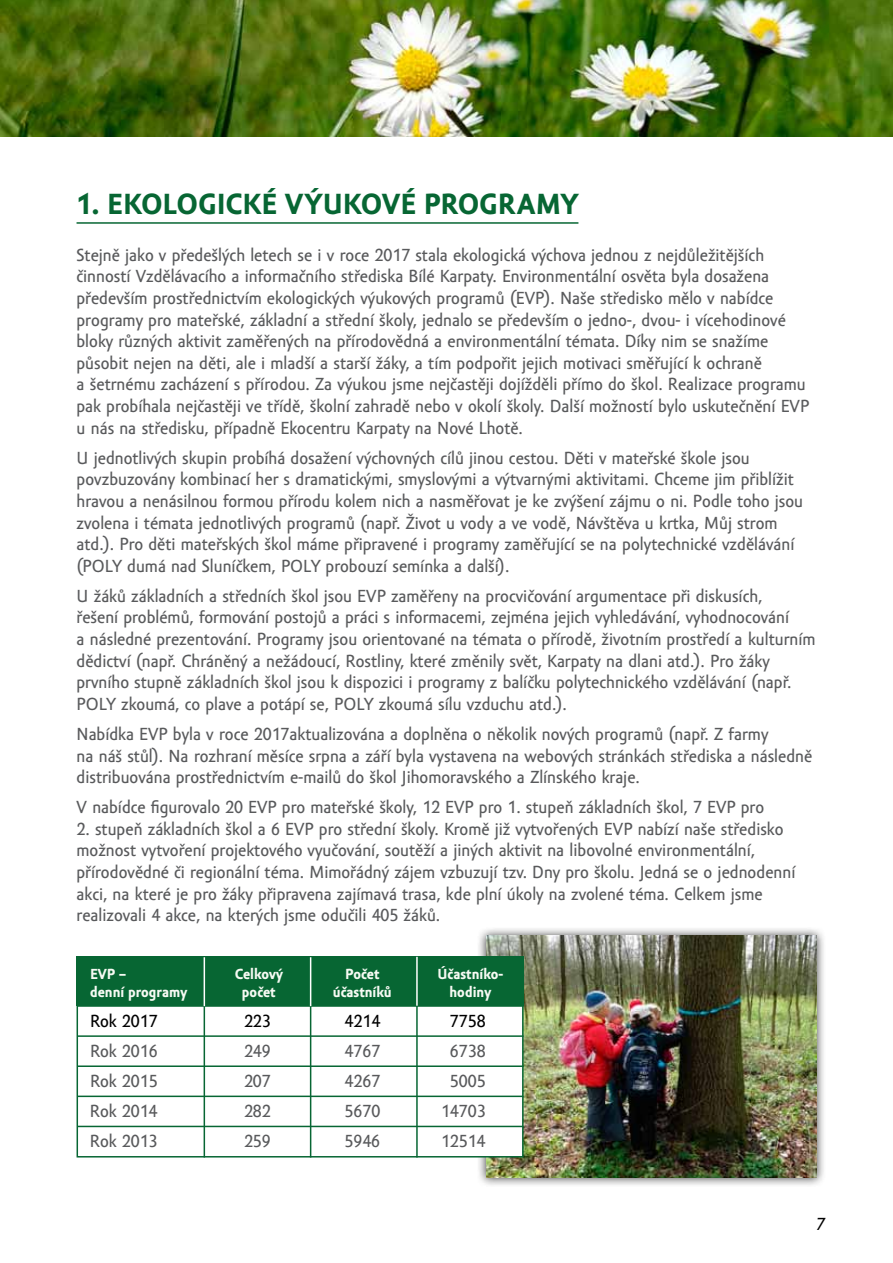
<style>
.page{position:relative;width:893px;height:1263px;background:#fff}
.page>*{position:absolute;margin:0;border:0;box-sizing:border-box;transform-origin:0 0}
.t1{font:700 30px "Amor Sans Text Pro";letter-spacing:.005em;color:#076633}
.t2{font:18px/21.6px "Amor Sans Text Pro";color:#595a5c}
.t3{font:18px "Amor Sans Text Pro";color:#000}
.t4{font:italic 18px "Amor Sans Text Pro";color:#000}
.t5{font:700 15px "Amor Sans Text Pro";color:#f6faf3}
.s1{color:#fff}
</style>
<div class="page">
<img style="left:0;top:0;width:893px;height:136px">
<hr style="left:77px;top:222px;width:501px;height:2px;background:#076633">
<div style="left:477px;top:926px;width:349px;height:262px;background:#000;opacity:.75"></div>
<img style="left:486px;top:935px;width:330px;height:243px">
<div style="left:77px;top:957px;width:447px;height:200px;background:#fff;border:2px solid #076633"></div>
<div style="left:77px;top:957px;width:447px;height:49px;background:#076633"></div>
<hr style="left:77px;top:1005px;width:447px;height:2px;background:#076633">
<hr style="left:77px;top:1035px;width:447px;height:2px;background:#076633">
<hr style="left:77px;top:1065px;width:447px;height:2px;background:#076633">
<hr style="left:77px;top:1095px;width:447px;height:2px;background:#076633">
<hr style="left:77px;top:1126px;width:447px;height:1px;background:#076633">
<hr style="left:204px;top:1006px;width:1px;height:151px;background:#076633">
<hr style="left:204px;top:957px;width:1px;height:49px;background:#fff">
<hr style="left:310px;top:1006px;width:1px;height:151px;background:#076633">
<hr style="left:310px;top:957px;width:1px;height:49px;background:#fff">
<hr style="left:416px;top:1006px;width:2px;height:151px;background:#076633">
<hr style="left:416px;top:957px;width:2px;height:49px;background:#fff">
<h1 class="t1" style="left:77px;top:188px;width:50px">1. EKOLO</h1>
<h1 class="t1" style="left:198px;top:188px;width:34px">GICKÉ</h1>
<h1 class="t1" style="left:285px;top:188px;width:157px">VÝUKOVÉ PRO</h1>
<h1 class="t1" style="left:479px;top:188px;width:40px">GRAM</h1>
<h1 class="t1" style="left:561px;top:188px;width:19px">Y</h1>
<p class="t2" style="left:77px;top:245px;width:734px">Stejně jako v předešlých letech se i v roce 2017 stala ekologická výchova jednou z nejdůležitějších činností Vzdělávacího a informačního střediska Bílé Karpaty. Environmentální osvěta byla dosažena především prostřednictvím ekologických výukových programů (EVP). Naše středisko mělo v nabídce programy pro mateřské, základní a střední školy, jednalo se především o jedno-, dvou- i vícehodinové bloky různých aktivit zaměřených na přírodovědná a environmentální témata. Díky nim se snažíme působit nejen na děti, ale i mladší a starší žáky, a tím podpořit jejich motivaci směřující k ochraně<br>a šetrnému zacházení s přírodou. Za výukou jsme nejčastěji dojížděli přímo do škol. Realizace programu pak probíhala nejčastěji ve třídě, školní zahradě nebo v okolí školy. Další možností bylo uskutečnění EVP u nás na středisku, případně Ekocentru Karpaty na Nové Lhotě.</p>
<p class="t2" style="left:77px;top:447px;width:728px">U jednotlivých skupin probíhá dosažení výchovných cílů jinou cestou. Děti v mateřské škole jsou povzbuzovány kombinací her s dramatickými, smyslovými a výtvarnými aktivitami. Chceme jim přiblížit hravou a nenásilnou formou přírodu kolem nich a nasměřovat je ke zvýšení zájmu o ni. Podle toho jsou zvolena i témata jednotlivých programů (např. Život u vody a ve vodě, Návštěva u krtka, Můj strom atd.). Pro děti mateřských škol máme připravené i programy zaměřující se na polytechnické vzdělávání (POLY dumá nad Sluníčkem, POLY probouzí semínka a další).</p>
<p class="t2" style="left:77px;top:586px;width:740px">U žáků základních a středních škol jsou EVP zaměřeny na procvičování argumentace při diskusích,<br>řešení problémů, formování postojů a práci s informacemi, zejména jejich vyhledávání, vyhodnocování<br>a následné prezentování. Programy jsou orientované na témata o přírodě, životním prostředí a kulturním dědictví (např. Chráněný a nežádoucí, Rostliny, které změnily svět, Karpaty na dlani atd.). Pro žáky prvního stupně základních škol jsou k dispozici i programy z balíčku polytechnického vzdělávání (např.<br>POLY zkoumá, co plave a potápí se, POLY zkoumá sílu vzduchu atd.).</p>
<p class="t2" style="left:77px;top:724px;width:737px">Nabídka EVP byla v roce 2017aktualizována a doplněna o několik nových programů (např. Z farmy<br>na náš stůl). Na rozhraní měsíce srpna a září byla vystavena na webových stránkách střediska a následně distribuována prostřednictvím e-mailů do škol Jihomoravského a Zlínského kraje.</p>
<p class="t2" style="left:77px;top:797px;width:689px">V nabídce figurovalo 20 EVP pro mateřské školy, 12 EVP pro 1. stupeň základních škol, 7 EVP pro</p>
<p class="t2" style="left:77px;top:819px;width:721px">2. stupeň základních škol a 6 EVP pro střední školy. Kromě již vytvořených EVP nabízí naše středisko možnost vytvoření projektového vyučování, soutěží a jiných aktivit na libovolné environmentální, přírodovědné či regionální téma. Mimořádný zájem vzbuzují tzv. Dny pro školu. Jedná se o jednodenní akci, na které je pro žáky připravena zajímavá trasa, kde plní úkoly na zvolené téma. Celkem jsme realizovali 4 akce, na kterých jsme odučili 405 žáků.</p>
<p class="t5" style="left:90px;top:966px;width:37px">EVP –</p>
<p class="t5" style="left:235px;top:966px;width:85px">Celkový P</p>
<p class="t5" style="left:353px;top:966px;width:28px">očet</p>
<p class="t5" style="left:437px;top:966px;width:67px">Účastníko-</p>
<p class="t5" style="left:90px;top:984px;width:99px">denní programy</p>
<p class="t5" style="left:242px;top:984px;width:35px">počet</p>
<p class="t5" style="left:333px;top:984px;width:60px">účastníků</p>
<p class="t5" style="left:449px;top:984px;width:43px">hodiny</p>
<p class="t3" style="left:90px;top:1011px;width:69px">Rok 2017</p>
<p class="t3" style="left:244px;top:1011px;width:28px">223</p>
<p class="t3" style="left:345px;top:1011px;width:37px">4214</p>
<p class="t3" style="left:450px;top:1011px;width:59px">7758<span class="s1">,00</span></p>
<p class="t2" style="left:90px;top:1041px;width:69px">Rok 2016</p>
<p class="t2" style="left:244px;top:1041px;width:28px">249</p>
<p class="t2" style="left:345px;top:1041px;width:37px">4767</p>
<p class="t2" style="left:450px;top:1041px;width:59px">6738<span class="s1">,00</span></p>
<p class="t2" style="left:90px;top:1071px;width:69px">Rok 2015</p>
<p class="t2" style="left:244px;top:1071px;width:28px">207</p>
<p class="t2" style="left:345px;top:1071px;width:37px">4267</p>
<p class="t2" style="left:450px;top:1071px;width:59px">5005<span class="s1">,00</span></p>
<p class="t2" style="left:90px;top:1101px;width:69px">Rok 2014</p>
<p class="t2" style="left:244px;top:1101px;width:28px">282</p>
<p class="t2" style="left:345px;top:1101px;width:37px">5670</p>
<p class="t2" style="left:441px;top:1101px;width:68px">14703<span class="s1">,00</span></p>
<p class="t2" style="left:90px;top:1131px;width:69px">Rok 2013</p>
<p class="t2" style="left:244px;top:1131px;width:28px">259</p>
<p class="t2" style="left:345px;top:1131px;width:37px">5946</p>
<p class="t2" style="left:441px;top:1131px;width:68px">12514<span class="s1">,00</span></p>
<p class="t4" style="left:816px;top:1214px;width:11px">7</p>
</div>
